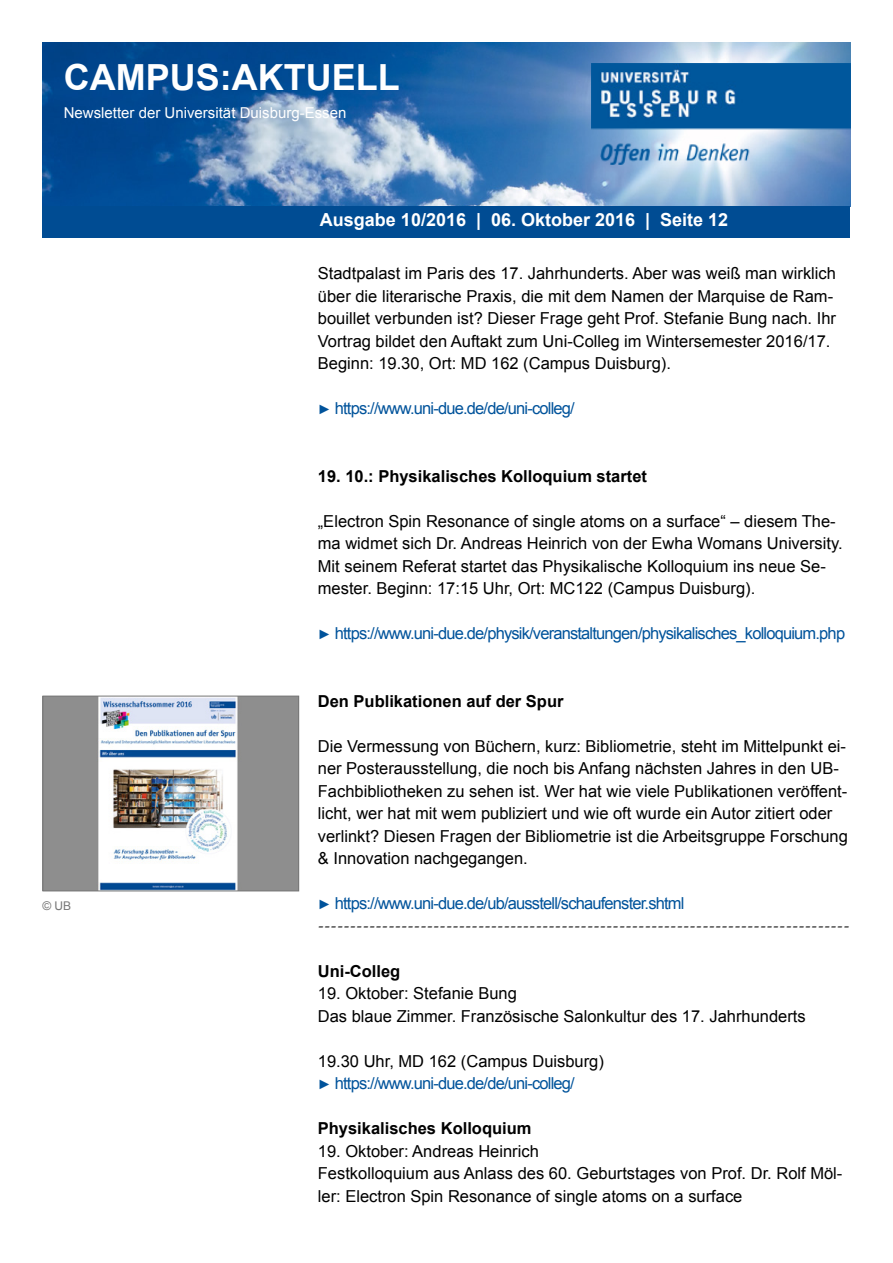
<style>
.page{position:relative;width:893px;height:1263px;background:#fff}
.page>*{position:absolute;margin:0;border:0;box-sizing:border-box;transform-origin:0 0}
.t1{font:700 36px "Arial";color:#fff}
.t2{font:18px "Minion Pro";color:#000}
.t3{font:700 18px "Arial";color:#fff}
.t4{font:16.5px/22.5px "Arial";color:#000}
.t5{font:16.5px "Arial";letter-spacing:-.05em;color:#00539b}
.t6{font:700 16.5px "Arial";color:#000}
.t7{font:16.5px/22.5px "Arial";letter-spacing:-.025em;color:#00539b}
.t8{font:15px "Arial";color:#fff}
.t9{font:12px "Arial";color:#767676}
.s1{font-size:13.5px}
.s2{color:#000}
</style>
<div class="page">
<img style="left:43px;top:43px;width:807px;height:163px">
<img style="left:591px;top:64px;width:259px;height:100px">
<div style="left:43px;top:206px;width:807px;height:32px;background:#004c93"></div>
<img style="left:45px;top:698px;width:252px;height:191px">
<div style="left:43px;top:696px;width:256px;height:195px;border:1px solid #767676"></div>
<h1 class="t1" style="left:64px;top:53px;width:337px">CAMPUS:AKTUELL</h1>
<p class="t8" style="left:64px;top:103px;width:284px">Newsletter der Universität Duisburg-Essen</p>
<p class="t3" style="left:320px;top:208px;width:410px">Ausgabe 10/2016 | 06. Oktober 2016 | Seite 12</p>
<p class="t4" style="left:318px;top:262px;width:520px">Stadtpalast im Paris des 17. Jahrhunderts. Aber was weiß man wirklich über die literarische Praxis, die mit dem Namen der Marquise de Ram&shy;bouillet verbunden ist? Dieser Frage geht Prof. Stefanie Bung nach. Ihr Vortrag bildet den Auftakt zum Uni-Colleg im Wintersemester 2016/17.<br>Beginn: 19.30, Ort: MD 162 (Campus Duisburg).</p>
<p class="t5" style="left:318px;top:397px;width:258px"><span class="s1">►</span> https://www.uni-due.de/de/uni-colleg/</p>
<p class="t9" style="left:43px;top:898px;width:30px">© UB</p>
<p class="t6" style="left:318px;top:465px;width:331px">19. 10.: Physikalisches Kolloquium startet</p>
<p class="t4" style="left:318px;top:510px;width:526px">„Electron Spin Resonance of single atoms on a surface“ – diesem The&shy;ma widmet sich Dr. Andreas Heinrich von der Ewha Womans University.<br>Mit seinem Referat startet das Physikalische Kolloquium ins neue Se&shy;mester. Beginn: 17:15 Uhr, Ort: MC122 (Campus Duisburg).</p>
<p class="t5" style="left:318px;top:622px;width:529px"><span class="s1">►</span> https://www.uni-due.de/physik/veranstaltungen/physikalisches_kolloquium.php</p>
<p class="t6" style="left:318px;top:690px;width:247px">Den Publikationen auf der Spur</p>
<p class="t4" style="left:318px;top:735px;width:532px">Die Vermessung von Büchern, kurz: Bibliometrie, steht im Mittelpunkt ei&shy;ner Posterausstellung, die noch bis Anfang nächsten Jahres in den UB-Fachbibliotheken zu sehen ist. Wer hat wie viele Publikationen veröffent&shy;licht, wer hat mit wem publiziert und wie oft wurde ein Autor zitiert oder verlinkt? Diesen Fragen der Bibliometrie ist die Arbeitsgruppe Forschung &amp; Innovation nachgegangen.</p>
<p class="t5" style="left:318px;top:892px;width:368px"><span class="s1">►</span> https://www.uni-due.de/ub/ausstell/schaufenster.shtml</p>
<p class="t2" style="left:318px;top:913px;width:533px">-----------------------------------------------------------------------------------</p>
<p class="t6" style="left:318px;top:960px;width:84px">Uni-Colleg</p>
<p class="t4" style="left:318px;top:982px;width:489px">19. Oktober: Stefanie Bung<br>Das blaue Zimmer. Französische Salonkultur des 17. Jahrhunderts</p>
<p class="t7" style="left:318px;top:1050px;width:288px"><span class="s2">19.30 Uhr, MD 162 (Campus Duisburg) </span><span class="s1">►</span> https://www.uni-due.de/de/uni-colleg/</p>
<p class="t6" style="left:318px;top:1117px;width:215px">Physikalisches Kolloquium</p>
<p class="t4" style="left:318px;top:1140px;width:526px">19. Oktober: Andreas Heinrich<br>Festkolloquium aus Anlass des 60. Geburtstages von Prof. Dr. Rolf Möl&shy;ler: Electron Spin Resonance of single atoms on a surface</p>
</div>
